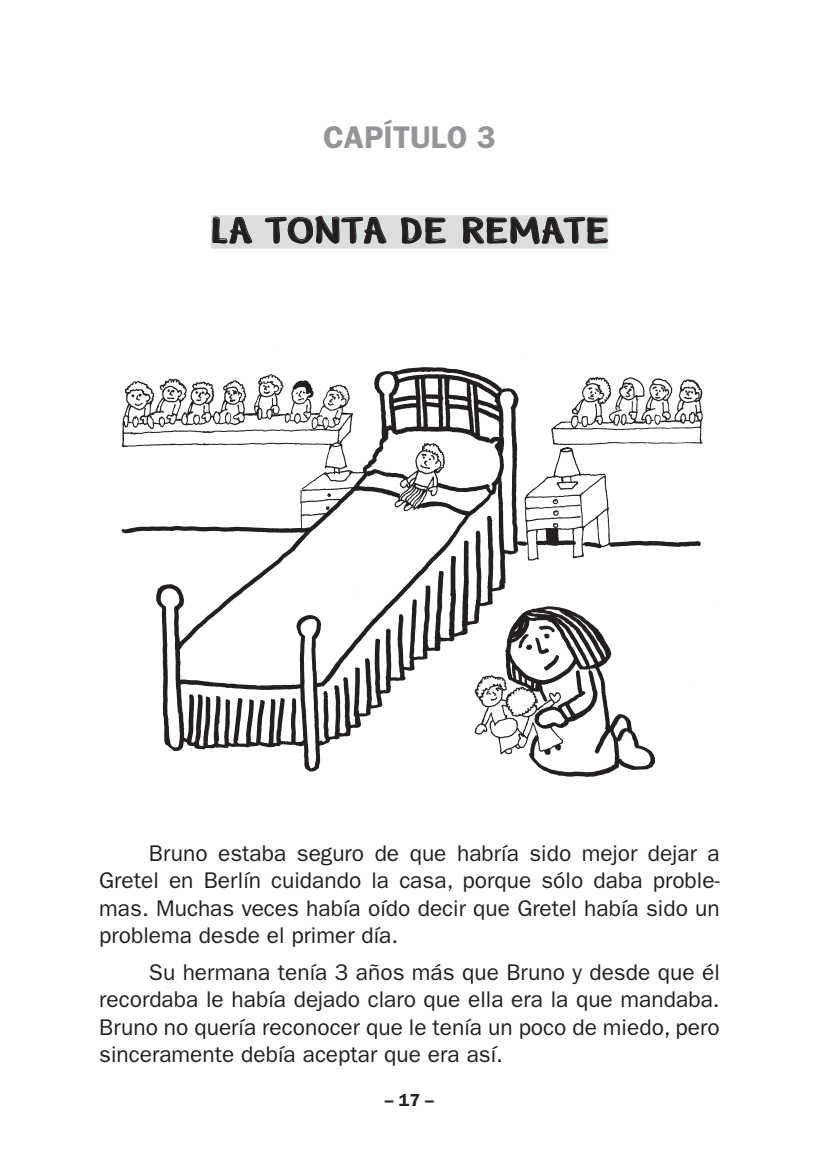
<style>
.page{position:relative;width:819px;height:1166px;background:#fff}
.page>*{position:absolute;margin:0;border:0;box-sizing:border-box;transform-origin:0 0}
.t1{font:33.25px "Disney Simple";color:#231f20;scale:1.22 1}
.t2{font:600 31.5px "Franklin Gothic";color:#939598}
.t3{font:22.75px/27.3px "Franklin Gothic";color:#231f20;text-align:justify}
.t4{font:600 17.5px "Franklin Gothic";color:#231f20}
</style>
<div class="page">
<div style="left:211px;top:215px;width:397px;height:33px;background:#dcdddf"></div>
<svg style="left:212px;top:216px;width:40px;height:28px"></svg>
<svg style="left:265px;top:216px;width:121px;height:28px"></svg>
<svg style="left:401px;top:217px;width:45px;height:27px"></svg>
<svg style="left:462px;top:216px;width:146px;height:33px"></svg>
<img style="left:121px;top:367px;width:597px;height:410px">
<h2 class="t2" style="left:323px;top:118px;width:174px">CAPÍTULO 3</h2>
<h1 class="t1" style="left:210px;top:208px;width:66px">LA TONT</h1>
<h1 class="t1" style="left:363px;top:208px;width:102px">A DE REM</h1>
<h1 class="t1" style="left:541px;top:208px;width:38px">ATE</h1>
<p class="t3" style="left:99px;top:840px;width:622px;text-indent:50px">Bruno estaba seguro de que habría sido mejor dejar a Gretel en Berlín cuidando la casa, porque sólo daba proble&shy;mas. Muchas veces había oído decir que Gretel había sido un problema desde el primer día.</p>
<p class="t3" style="left:99px;top:959px;width:622px;text-indent:50px">Su hermana tenía 3 años más que Bruno y desde que él recordaba le había dejado claro que ella era la que mandaba.<br>Bruno no quería reconocer que le tenía un poco de miedo, pero sinceramente debía aceptar que era así.</p>
<p class="t4" style="left:385px;top:1089px;width:50px">– 17 –</p>
</div>
